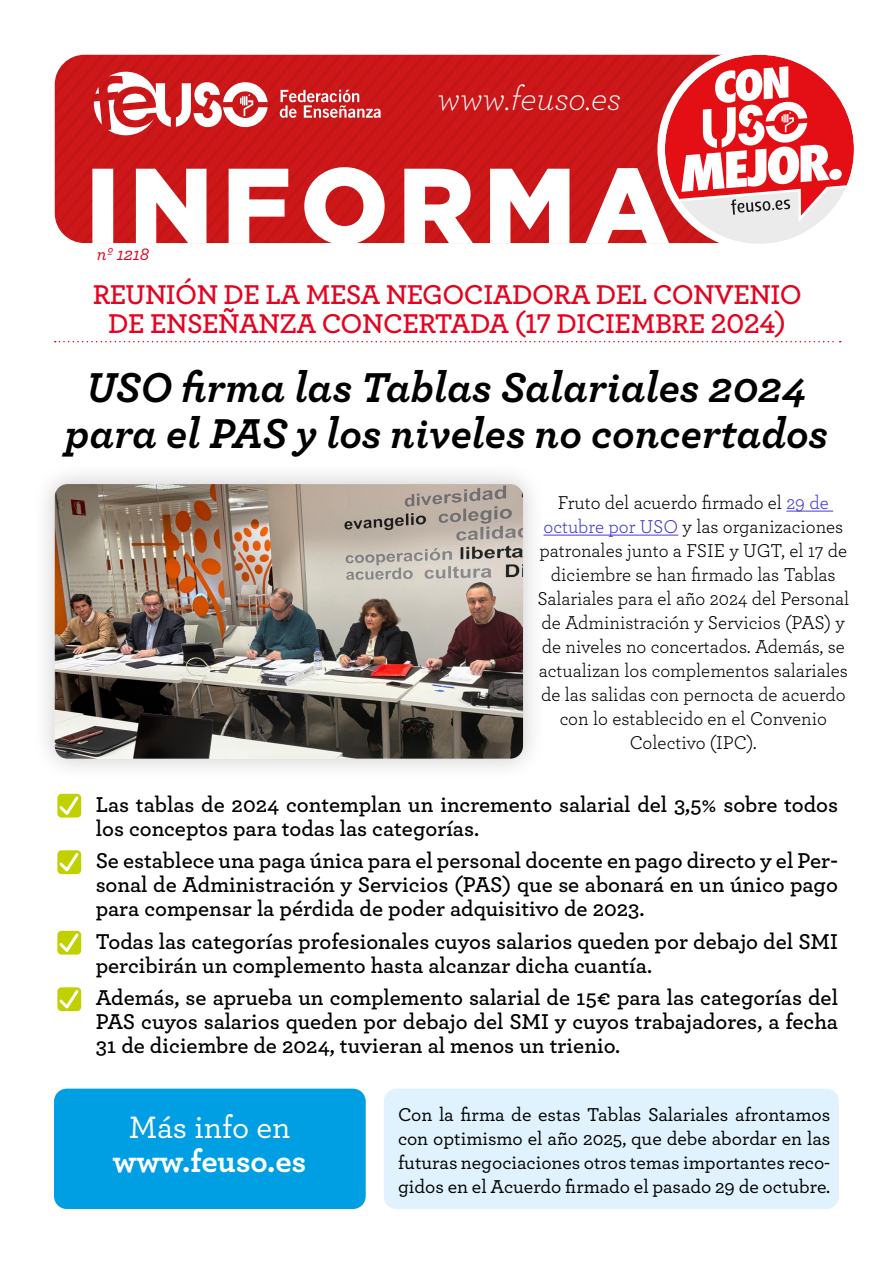
<style>
.page{position:relative;width:893px;height:1263px;background:#fff}
.page>*{position:absolute;margin:0;border:0;box-sizing:border-box;transform-origin:0 0}
.t1{font:italic 700 43.8px/45.2px "Archer Pro";color:#000;text-align:center}
.t2{font:italic 300 34.95px "Archer Pro";color:#fff}
.t3{font:700 32.55px "Archer Pro";color:#fff}
.t4{font:500 32.55px "Archer Pro";letter-spacing:-.005em;color:#fff}
.t5{font:600 28.5px/29.2px "Archer Pro";letter-spacing:-.02em;color:#e30520;text-align:center}
.t6{font:600 22.5px/24px "Archer Pro";color:#000}
.t7{font:19.5px/24px "Archer Pro";color:#000;text-align:center}
.t8{font:500 19.5px/24px "Archer Pro";color:#000;text-align:justify}
.t9{font:italic 500 18.15px "Archer Pro";color:#e30520}
.s1{color:#453ccc}
</style>
<div class="page">
<div style="left:384px;top:1089px;width:455px;height:120px;background:#dff2fd;border-radius:13px"></div>
<div style="left:54px;top:1089px;width:312px;height:120px;background:#009fe3;border-radius:13px"></div>
<svg style="left:57px;top:794px;width:24px;height:24px"></svg>
<svg style="left:57px;top:850px;width:24px;height:25px"></svg>
<svg style="left:57px;top:931px;width:24px;height:24px"></svg>
<svg style="left:57px;top:987px;width:24px;height:25px"></svg>
<svg style="left:55px;top:341px;width:786px;height:1px"></svg>
<div style="left:657px;top:47px;width:204px;height:204px;border:8px solid #fff;border-radius:50%"></div>
<svg style="left:55px;top:55px;width:799px;height:190px"></svg>
<div style="left:32px;top:461px;width:514px;height:321px;background:#000;opacity:.21"></div>
<img style="left:55px;top:484px;width:468px;height:275px">
<hr style="left:786px;top:511px;width:47px;height:1px;background:#453ccc">
<hr style="left:543px;top:535px;width:135px;height:1px;background:#453ccc">
<p class="t9" style="left:97px;top:241px;width:54px">nº 1218</p>
<h2 class="t2" style="left:438px;top:75px;width:185px">www.feuso.es</h2>
<p class="t5" style="left:93px;top:278px;width:710px">REUNIÓN DE LA MESA NEGOCIADORA DEL CONVENIO<br>DE ENSEÑANZA CONCERTADA (17 DICIEMBRE 2024)</p>
<h1 class="t1" style="left:65px;top:362px;width:764px">USO firma las Tablas Salariales 2024 para el PAS y los niveles no concertados</h1>
<p class="t7" style="left:537px;top:490px;width:313px">Fruto del acuerdo firmado el <span class="s1">29 de octubre por USO</span> y las organizaciones patronales junto a FSIE y UGT, el 17 de diciembre se han firmado las Tablas Salariales para el año 2024 del Personal de Administración y Servicios (PAS) y de niveles no concertados. Además, se actualizan los complementos salariales de las salidas con pernocta de acuerdo con lo establecido en el Convenio Colectivo (IPC).</p>
<p class="t6" style="left:96px;top:791px;width:744px">Las tablas de 2024 contemplan un incremento salarial del 3,5% sobre todos los conceptos para todas las categorías.</p>
<p class="t6" style="left:96px;top:847px;width:744px;text-align:justify">Se establece una paga única para el personal docente en pago directo y el Per&shy;sonal de Administración y Servicios (PAS) que se abonará en un único pago para compensar la pérdida de poder adquisitivo de 2023.</p>
<p class="t6" style="left:96px;top:928px;width:744px">Todas las categorías profesionales cuyos salarios queden por debajo del SMI percibirán un complemento hasta alcanzar dicha cuantía.</p>
<p class="t6" style="left:96px;top:984px;width:744px;text-align:justify">Además, se aprueba un complemento salarial de 15€ para las categorías del PAS cuyos salarios queden por debajo del SMI y cuyos trabajadores, a fecha 31 de diciembre de 2024, tuvieran al menos un trienio.</p>
<h3 class="t4" style="left:129px;top:1104px;width:163px">Más info en</h3>
<h3 class="t3" style="left:113px;top:1135px;width:195px">www.feuso.es</h3>
<p class="t8" style="left:398px;top:1101px;width:434px">Con la firma de estas Tablas Salariales afrontamos con optimismo el año 2025, que debe abordar en las futuras negociaciones otros temas importantes reco&shy;gidos en el Acuerdo firmado el pasado 29 de octubre.</p>
</div>
